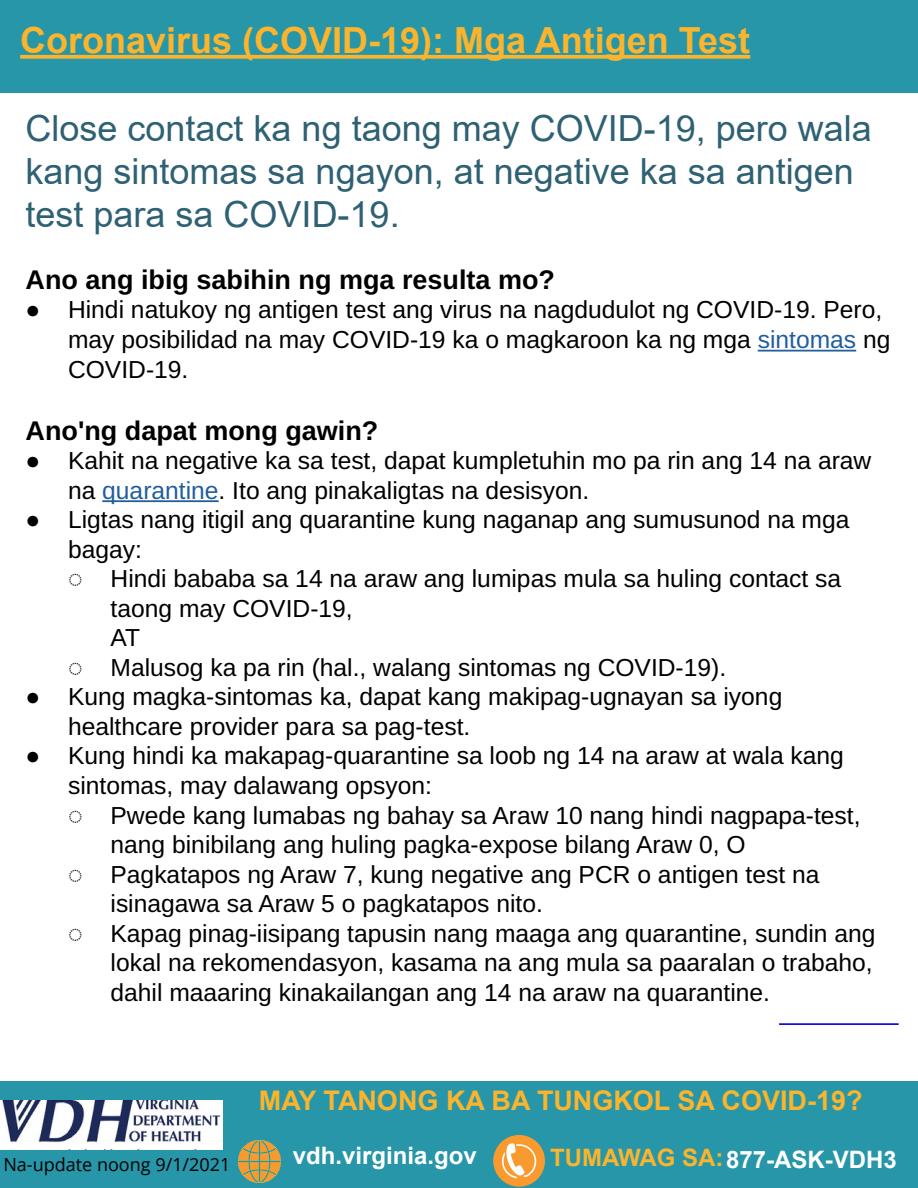
<style>
.page{position:relative;width:918px;height:1188px;background:#fff}
.page>*{position:absolute;margin:0;border:0;box-sizing:border-box;transform-origin:0 0}
.t1{font:36px/43.2px "Arial";color:#2e6173}
.t2{font:700 36px "Arial";color:#fab42d}
.t3{font:700 27px "Arimo";color:#000}
.t4{font:700 27px "Arial";color:#fab42d}
.t5{font:24.6px/29.4px "Arimo";color:#000}
.t6{font:700 24px "Arial";color:#fff}
.t7{font:18px "Open Sans";color:#000}
.s1{color:#215e9e}
.s2{color:#fab42d}
</style>
<div class="page">
<div style="left:0;top:0;width:918px;height:92px;background:#2696a8"></div>
<div style="left:0;top:1081px;width:918px;height:107px;background:#2696a8"></div>
<svg style="left:493px;top:1135px;width:52px;height:52px"></svg>
<img style="left:0;top:1100px;width:223px;height:50px">
<svg style="left:238px;top:1140px;width:43px;height:43px"></svg>
<svg style="left:20px;top:55px;width:730px;height:4px;background:#e8b137"></svg>
<hr style="left:779px;top:1023px;width:120px;height:2px;background:#120edd">
<hr style="left:758px;top:350px;width:98px;height:2px;background:#215e9e">
<hr style="left:102px;top:500px;width:117px;height:2px;background:#215e9e">
<h1 class="t2" style="left:20px;top:15px;width:732px">Coronavirus (COVID-19): Mga Antigen Test</h1>
<h1 class="t1" style="left:26px;top:106px;width:848px">Close contact ka ng taong may COVID-19, pero wala kang sintomas sa ngayon, at negative ka sa antigen test para sa COVID-19.</h1>
<p class="t3" style="left:26px;top:261px;width:531px">Ano ang ibig sabihin ng mga resulta mo?</p>
<p class="t5" style="left:68px;top:296px;width:824px;text-indent:-43px">● Hindi natukoy ng antigen test ang virus na nagdudulot ng COVID-19. Pero, may posibilidad na may COVID-19 ka o magkaroon ka ng mga <span class="s1">sintomas</span> ng<br>COVID-19.</p>
<p class="t3" style="left:26px;top:411px;width:354px">Ano'ng dapat mong gawin?</p>
<p class="t5" style="left:68px;top:446px;width:805px;text-indent:-43px">● Kahit na negative ka sa test, dapat kumpletuhin mo pa rin ang 14 na araw na <span class="s1">quarantine</span>. Ito ang pinakaligtas na desisyon.</p>
<p class="t5" style="left:26px;top:505px;width:825px">● Ligtas nang itigil ang quarantine kung naganap ang sumusunod na mga</p>
<p class="t5" style="left:68px;top:535px;width:75px">bagay:</p>
<p class="t5" style="left:68px;top:564px;width:775px">◌ Hindi bababa sa 14 na araw ang lumipas mula sa huling contact sa</p>
<p class="t5" style="left:111px;top:594px;width:244px">taong may COVID-19,</p>
<p class="t5" style="left:111px;top:624px;width:31px">AT</p>
<p class="t5" style="left:68px;top:653px;width:660px">◌ Malusog ka pa rin (hal., walang sintomas ng COVID-19).</p>
<p class="t5" style="left:68px;top:683px;width:716px;text-indent:-43px">● Kung magka-sintomas ka, dapat kang makipag-ugnayan sa iyong healthcare provider para sa pag-test.</p>
<p class="t5" style="left:26px;top:742px;width:820px">● Kung hindi ka makapag-quarantine sa loob ng 14 na araw at wala kang</p>
<p class="t5" style="left:68px;top:771px;width:365px">sintomas, may dalawang opsyon:</p>
<p class="t5" style="left:68px;top:801px;width:794px">◌ Pwede kang lumabas ng bahay sa Araw 10 nang hindi nagpapa-test,</p>
<p class="t5" style="left:111px;top:830px;width:637px">nang binibilang ang huling pagka-expose bilang Araw 0, O</p>
<p class="t5" style="left:68px;top:860px;width:753px">◌ Pagkatapos ng Araw 7, kung negative ang PCR o antigen test na</p>
<p class="t5" style="left:111px;top:889px;width:434px">isinagawa sa Araw 5 o pagkatapos nito.</p>
<p class="t5" style="left:68px;top:919px;width:809px">◌ Kapag pinag-iisipang tapusin nang maaga ang quarantine, sundin ang</p>
<p class="t5" style="left:111px;top:949px;width:764px">lokal na rekomendasyon, kasama na ang mula sa paaralan o trabaho,</p>
<p class="t5" style="left:111px;top:978px;width:661px">dahil maaaring kinakailangan ang 14 na araw na quarantine.</p>
<p class="t7" style="left:3px;top:1152px;width:229px">Na-update noong 9/1/2021</p>
<p class="t4" style="left:259px;top:1081px;width:605px">MAY TANONG KA BA TUNGKOL SA COVID-19?</p>
<p class="t6" style="left:293px;top:1139px;width:186px">vdh.virginia.gov</p>
<p class="t6" style="left:550px;top:1142px;width:348px"><span class="s2">TUMAWAG SA:</span> 877-ASK-VDH3</p>
</div>
